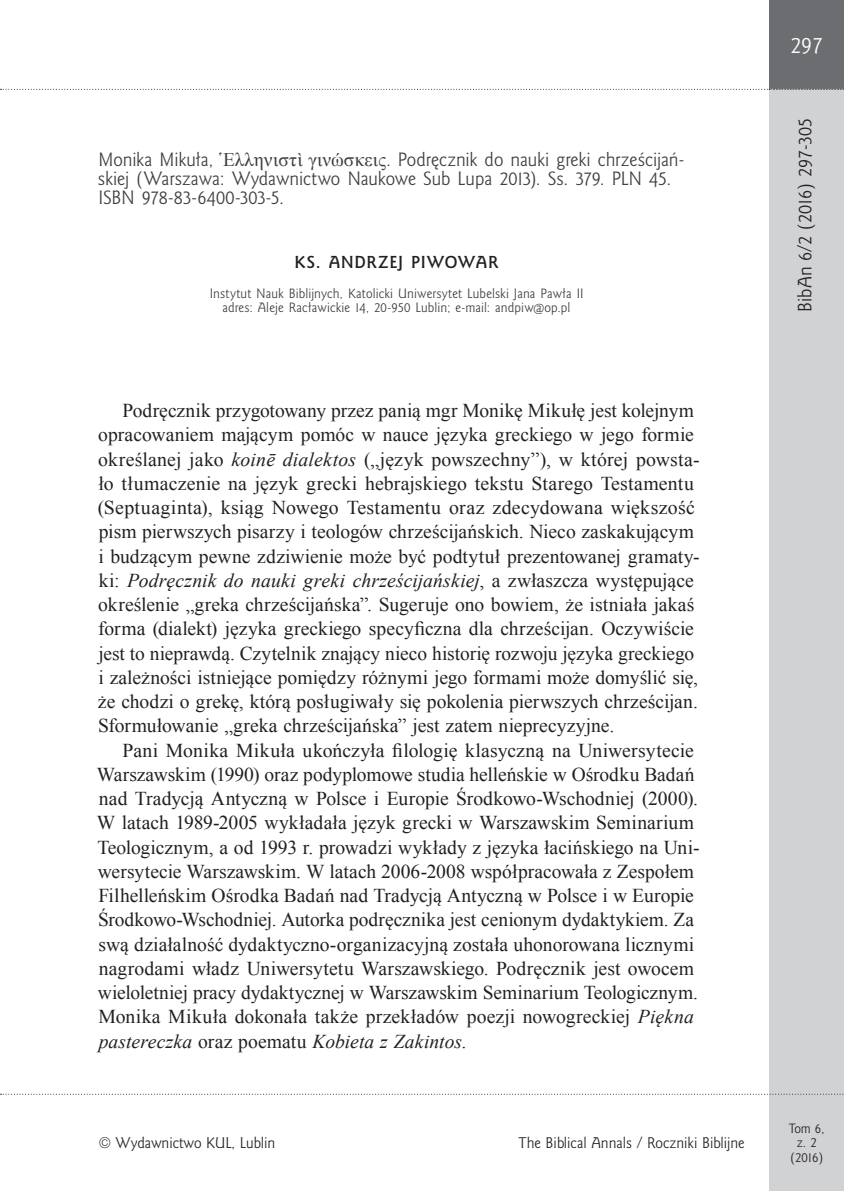
<style>
.page{position:relative;width:844px;height:1191px;background:#fff}
.page>*{position:absolute;margin:0;border:0;box-sizing:border-box;transform-origin:0 0}
.t1{font:21px "Goldy EFN";color:#fff}
.Akapit{font:19.6px/24.3px "Times New Roman";color:#231f20}
.Tytul_rec{font:17.5px/19.2px "Goldy EFN";letter-spacing:-.005em;color:#3e3e3f}
.Dzial{font:17.5px "Goldy EFN";color:#231f20}
.Autor{font:700 15.75px "Goldy EFN";letter-spacing:.045em;color:#231f20}
.PPW{font:14px "Goldy EFN";color:#231f20}
.Afiliacja{font:12.25px/14.7px "Goldy EFN";letter-spacing:.01em;color:#3e3e3f;text-align:center}
.t2{font:12.25px/14.7px "Goldy EFN";color:#231f20;text-align:center}
.s1{font-family:"Times New Roman";font-size:19.25px}
.s2{font-style:italic}
</style>
<div class="page">
<div style="left:769px;top:0;width:74px;height:1191px;background:#d1d2d4"></div>
<div style="left:769px;top:0;width:74px;height:89px;background:#6c6d70"></div>
<svg style="left:1px;top:1093px;width:843px;height:1px"></svg>
<svg style="left:1px;top:89px;width:843px;height:1px"></svg>
<p class="Tytul_rec" style="left:98px;top:150px;width:587px">Monika Mikuła, <span class="s1">̔Ελληνιστὶ γινώσκεις</span>. Podręcznik do nauki greki chrześcijań&shy;skiej (Warszawa: Wydawnictwo Naukowe Sub Lupa 2013). Ss. 379. PLN 45.<br>ISBN 978-83-6400-303-5.</p>
<p class="Autor" style="left:294px;top:252px;width:205px">KS. ANDRZEJ PIWOWAR</p>
<p class="Afiliacja" style="left:210px;top:286px;width:375px">Instytut Nauk Biblijnych, Katolicki Uniwersytet Lubelski Jana Pawła II adres: Aleje Racławickie 14, 20-950 Lublin; e-mail: andpiw@op.pl</p>
<p class="Akapit" style="left:98px;top:398px;width:603px;text-indent:25px">Podręcznik przygotowany przez panią mgr Monikę Mikułę jest kolejnym opracowaniem mającym pomóc w nauce języka greckiego w jego formie określanej jako <span class="s2">koinē dialektos</span> („język powszechny”), w której powsta&shy;ło tłumaczenie na język grecki hebrajskiego tekstu Starego Testamentu (Septuaginta), ksiąg Nowego Testamentu oraz zdecydowana większość pism pierwszych pisarzy i teologów chrześcijańskich. Nieco zaskakującym i budzącym pewne zdziwienie może być podtytuł prezentowanej gramaty&shy;ki: <span class="s2">Podręcznik do nauki greki chrześcijańskiej</span>, a zwłaszcza występujące określenie „greka chrześcijańska”. Sugeruje ono bowiem, że istniała jakaś forma (dialekt) języka greckiego specyficzna dla chrześcijan. Oczywiście jest to nieprawdą. Czytelnik znający nieco historię rozwoju języka greckiego i zależności istniejące pomiędzy różnymi jego formami może domyślić się, że chodzi o grekę, którą posługiwały się pokolenia pierwszych chrześcijan.<br>Sformułowanie „greka chrześcijańska” jest zatem nieprecyzyjne.</p>
<p class="Akapit" style="left:97px;top:737px;width:604px;text-indent:26px">Pani Monika Mikuła ukończyła filologię klasyczną na Uniwersytecie Warszawskim (1990) oraz podyplomowe studia helleńskie w Ośrodku Badań nad Tradycją Antyczną w Polsce i Europie Środkowo-Wschodniej (2000).<br>W latach 1989-2005 wykładała język grecki w Warszawskim Seminarium Teologicznym, a od 1993 r. prowadzi wykłady z języka łacińskiego na Uni&shy;wersytecie Warszawskim. W latach 2006-2008 współpracowała z Zespołem Filhelleńskim Ośrodka Badań nad Tradycją Antyczną w Polsce i w Europie Środkowo-Wschodniej. Autorka podręcznika jest cenionym dydaktykiem. Za swą działalność dydaktyczno-organizacyjną została uhonorowana licznymi nagrodami władz Uniwersytetu Warszawskiego. Podręcznik jest owocem wieloletniej pracy dydaktycznej w Warszawskim Seminarium Teologicznym.<br>Monika Mikuła dokonała także przekładów poezji nowogreckiej <span class="s2">Piękna pastereczka</span> oraz poematu <span class="s2">Kobieta z Zakintos</span>.</p>
<p class="PPW" style="left:99px;top:1134px;width:178px">© Wydawnictwo KUL, Lublin</p>
<p class="PPW" style="left:518px;top:1134px;width:227px">The Biblical Annals / Roczniki Biblijne</p>
<p class="t1" style="left:790px;top:33px;width:34px">297</p>
<p class="Dzial" style="left:794px;top:312px;width:195px;rotate:-90deg">BibAn 6/2 (2016) 297-305</p>
<p class="t2" style="left:788px;top:1121px;width:37px">Tom 6, z. 2 (2016)</p>
</div>
